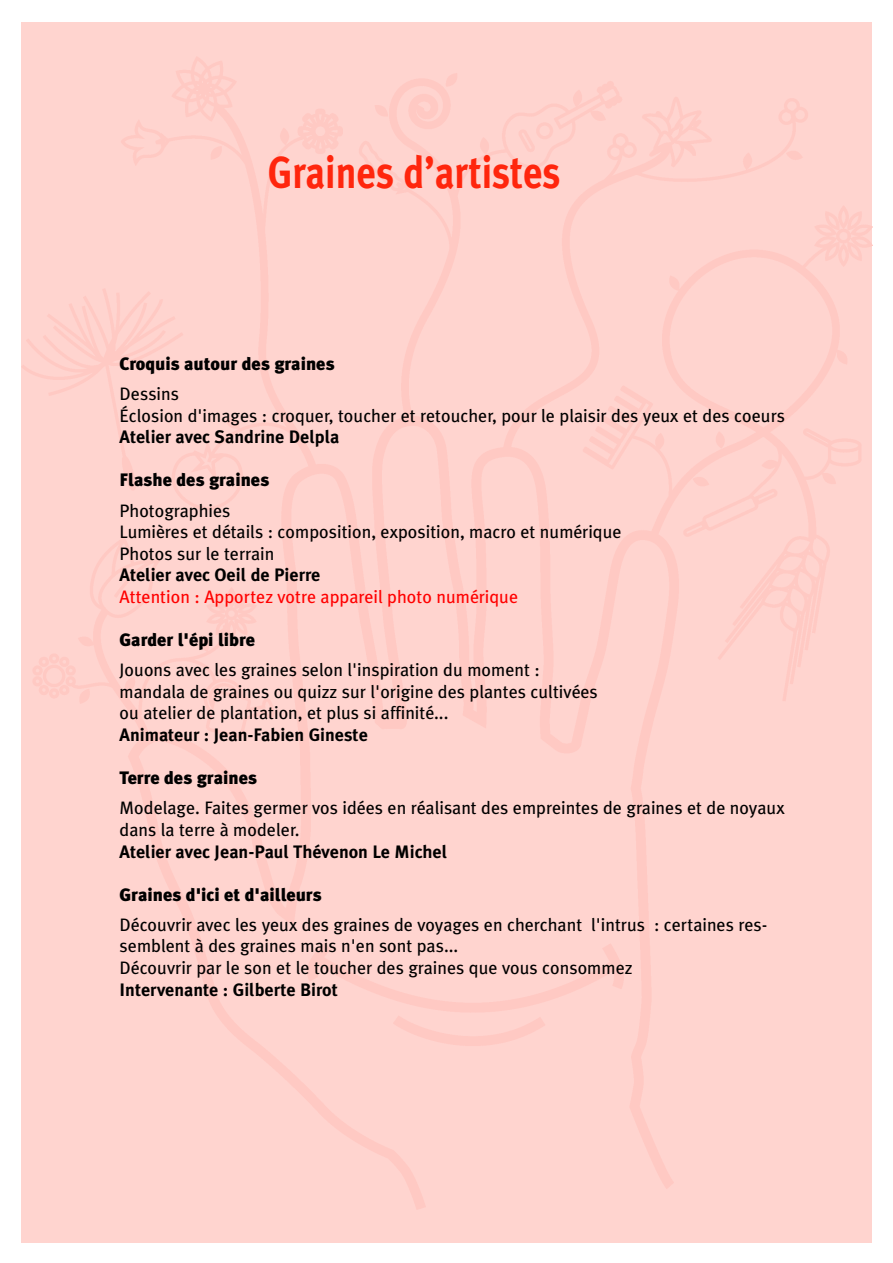
<style>
.page{position:relative;width:893px;height:1263px;background:#fff}
.page>*{position:absolute;margin:0;border:0;box-sizing:border-box;transform-origin:0 0}
.t1{font:700 45px "Meta Plus";color:#ff260d;scale:.85 1}
.t2{font:18px/21.6px "Meta Plus";color:#000}
.t3{font:700 18px "Meta Plus";color:#000}
.t4{font:900 18px "Meta Plus";color:#000}
.t5{font:18px "Meta Plus";color:#f00}
</style>
<div class="page">
<div style="left:21px;top:23px;width:851px;height:1220px;background:#ffd4cf"></div>
<h1 class="t1" style="left:268px;top:152px;width:346px">Graines d’artistes</h1>
<p class="t4" style="left:120px;top:356px;width:217px">Croquis autour des graines</p>
<p class="t2" style="left:120px;top:384px;width:667px">Dessins<br>Éclosion d'images : croquer, toucher et retoucher, pour le plaisir des yeux et des coeurs</p>
<p class="t3" style="left:120px;top:429px;width:221px">Atelier avec Sandrine Delpla</p>
<p class="t4" style="left:120px;top:472px;width:151px">Flashe des graines</p>
<p class="t2" style="left:120px;top:500px;width:503px">Photographies<br>Lumières et détails : composition, exposition, macro et numérique<br>Photos sur le terrain</p>
<p class="t3" style="left:120px;top:567px;width:202px">Atelier avec Oeil de Pierre</p>
<p class="t5" style="left:120px;top:588px;width:400px">Attention : Apportez votre appareil photo numérique</p>
<p class="t4" style="left:120px;top:632px;width:137px">Garder l'épi libre</p>
<p class="t2" style="left:120px;top:660px;width:479px">Jouons avec les graines selon l'inspiration du moment : mandala de graines ou quizz sur l'origine des plantes cultivées ou atelier de plantation, et plus si affinité...</p>
<p class="t3" style="left:120px;top:726px;width:250px">Animateur : Jean-Fabien Gineste</p>
<p class="t4" style="left:120px;top:770px;width:139px">Terre des graines</p>
<p class="t2" style="left:120px;top:798px;width:666px">Modelage. Faites germer vos idées en réalisant des empreintes de graines et de noyaux dans la terre à modeler.</p>
<p class="t3" style="left:120px;top:843px;width:329px">Atelier avec Jean-Paul Thévenon Le Michel</p>
<p class="t4" style="left:120px;top:887px;width:203px">Graines d'ici et d'ailleurs</p>
<p class="t2" style="left:120px;top:914px;width:649px">Découvrir avec les yeux des graines de voyages en cherchant l'intrus : certaines res&shy;semblent à des graines mais n'en sont pas...<br>Découvrir par le son et le toucher des graines que vous consommez</p>
<p class="t3" style="left:120px;top:981px;width:220px">Intervenante : Gilberte Birot</p>
</div>
